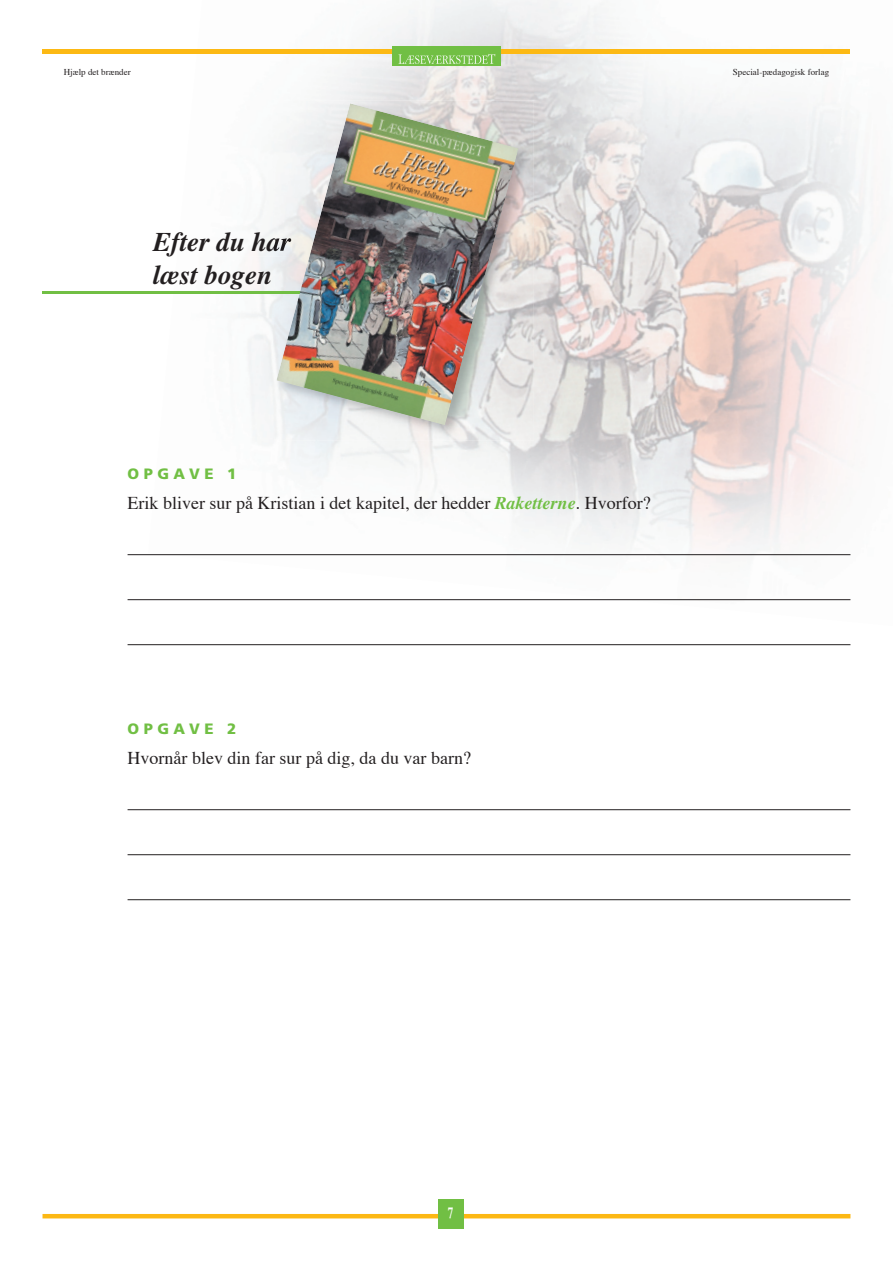
<style>
.page{position:relative;width:893px;height:1263px;background:#fff}
.page>*{position:absolute;margin:0;border:0;box-sizing:border-box;transform-origin:0 0}
.t1{font:italic 700 27px/33px "Times";color:#231f20}
.t2{font:18px "Times";color:#231f20}
.t3{font:700 16.8px "Garamond";color:#fff;scale:.71 1}
.t4{font:900 15px "Frutiger";letter-spacing:.3em;color:#71bf44}
.t5{font:9px "Times";color:#231f20}
.s1{font-weight:700;font-style:italic;color:#71bf44}
</style>
<div class="page">
<img style="left:321px;top:0;width:242px;height:130px">
<img style="left:563px;top:3px;width:313px;height:598px">
<img style="left:148px;top:142px;width:126px;height:414px">
<img style="left:534px;top:130px;width:75px;height:263px">
<img style="left:251px;top:311px;width:52px;height:245px">
<img style="left:528px;top:387px;width:56px;height:207px">
<img style="left:303px;top:440px;width:225px;height:116px">
<img style="left:177px;top:232px;width:97px;height:24px">
<hr style="left:43px;top:1214px;width:807px;height:4px;background:#fcb814">
<div style="left:438px;top:1199px;width:25px;height:30px;background:#71bf44"></div>
<hr style="left:43px;top:291px;width:316px;height:2px;background:#71bf44">
<hr style="left:128px;top:554px;width:722px;height:1px;background:#231f20">
<hr style="left:128px;top:599px;width:722px;height:1px;background:#231f20">
<hr style="left:128px;top:644px;width:722px;height:1px;background:#231f20">
<hr style="left:128px;top:809px;width:722px;height:1px;background:#231f20">
<hr style="left:128px;top:854px;width:722px;height:1px;background:#231f20">
<hr style="left:128px;top:899px;width:722px;height:1px;background:#231f20">
<img style="left:274px;top:101px;width:260px;height:339px">
<img style="left:274px;top:232px;width:2px;height:24px">
<img style="left:276px;top:103px;width:243px;height:322px">
<div style="left:42px;top:49px;width:808px;height:5px;background:#fcb914"></div>
<div style="left:393px;top:46px;width:108px;height:20px;background:#71bf44"></div>
<svg style="left:398px;top:54px;width:97px;height:10px"></svg>
<p class="t5" style="left:64px;top:68px;width:68px">Hjælp det brænder</p>
<p class="t5" style="left:733px;top:68px;width:98px">Special-pædagogisk forlag</p>
<h1 class="t1" style="left:153px;top:228px;width:140px">Efter du har læst bogen</h1>
<p class="t4" style="left:128px;top:468px;width:110px">OPGAVE 1</p>
<p class="t2" style="left:128px;top:496px;width:525px">Erik bliver sur på Kristian i det kapitel, der hedder <span class="s1">Raketterne</span>. Hvorfor?</p>
<p class="t4" style="left:128px;top:723px;width:110px">OPGAVE 2</p>
<p class="t2" style="left:128px;top:751px;width:345px">Hvornår blev din far sur på dig, da du var barn?</p>
<p class="t3" style="left:448px;top:1203px;width:9px">7</p>
</div>
